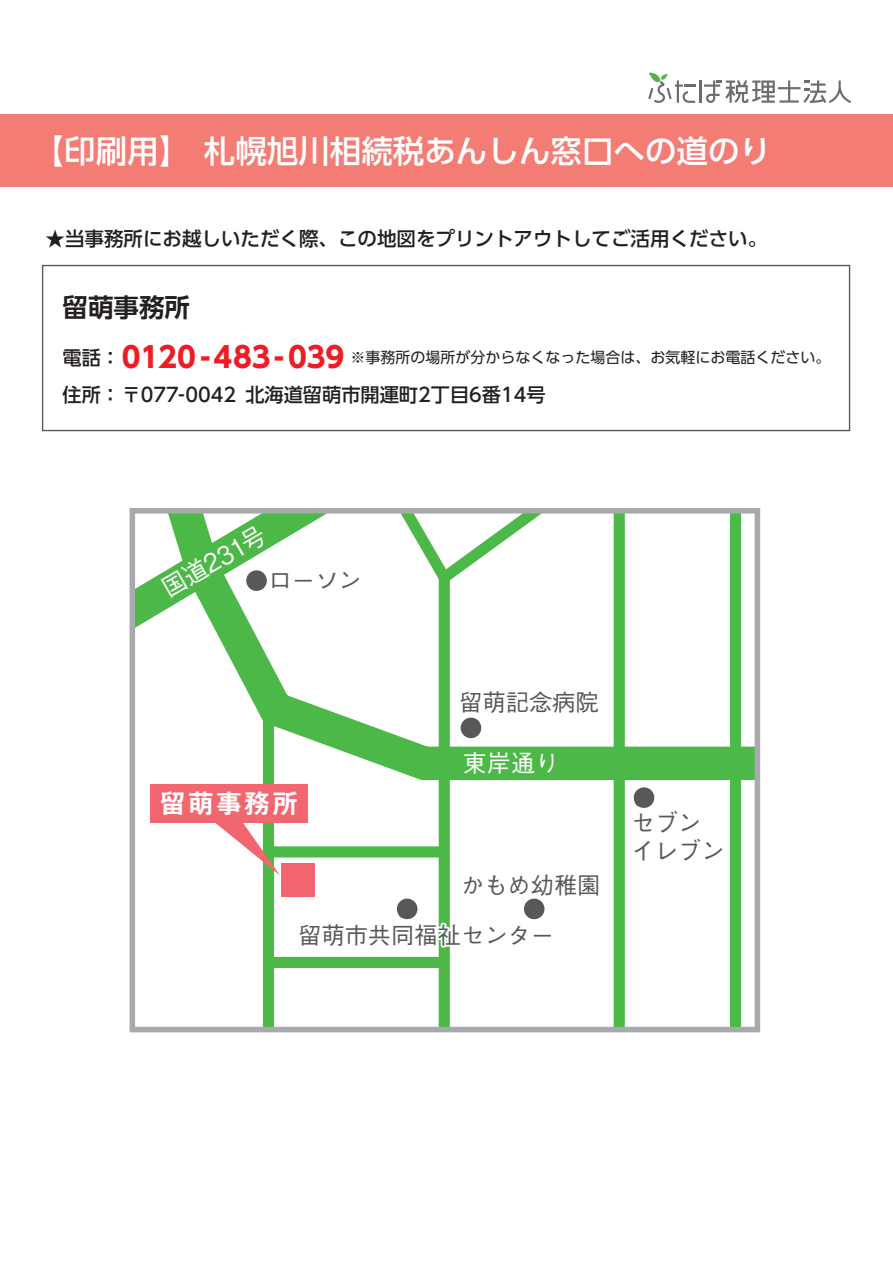
<style>
.page{position:relative;width:893px;height:1263px;background:#fff}
.page>*{position:absolute;margin:0;border:0;box-sizing:border-box;transform-origin:0 0}
.t1{font:500 31.5px "UD Shin Go Pro";color:#fff}
.t2{font:700 25.5px "UD Shin Go Pro De";color:#231f20}
.t3{font:700 25.5px "Gothic MB101 Pro De";letter-spacing:.1em;color:#fff}
.t4{font:500 25.2px "Gothic BBB Pro";color:#fff;scale:.95 1}
.t5{font:500 24.45px/27.9px "Gothic BBB Pro";color:#57585a;scale:.95 1}
.t6{font:500 24.15px "Gothic BBB Pro";color:#fff}
.t7{font:500 23.25px "Gothic BBB Pro";color:#57585a}
.t8{font:500 19.5px "UD Shin Go Pro";color:#231f20}
.t9{font:500 19.2px/37px "UD Shin Go Pro";color:#231f20}
.t10{font:15px "UD Shin Go Pro";color:#231f20}
.s1{font-weight:700;font-size:28.5px;color:#ee1d23}
</style>
<div class="page">
<div style="left:0;top:114px;width:893px;height:72px;background:#f37d75"></div>
<div style="left:42px;top:265px;width:808px;height:166px;border:1px solid #57585a"></div>
<hr style="left:700px;top:80px;width:2px;height:23px;background:#6c6d70">
<svg style="left:648px;top:72px;width:47px;height:31px"></svg>
<svg style="left:704px;top:80px;width:147px;height:23px"></svg>
<svg style="left:633px;top:797px;width:22px;height:11px"></svg>
<svg style="left:603px;top:515px;width:150px;height:282px"></svg>
<svg style="left:137px;top:515px;width:74px;height:112px"></svg>
<div style="left:614px;top:511px;width:11px;height:518px;background:#4cb848"></div>
<div style="left:730px;top:511px;width:11px;height:518px;background:#4cb848"></div>
<div style="left:150px;top:784px;width:158px;height:39px;background:#f1666f"></div>
<svg style="left:211px;top:515px;width:392px;height:510px"></svg>
<div style="left:130px;top:508px;width:630px;height:524px;border:6px solid #a8a9ad"></div>
<h1 class="t1" style="left:33px;top:125px;width:740px">【印刷用】札幌旭川相続税あんしん窓口への道のり</h1>
<h3 class="t8" style="left:46px;top:223px;width:723px">★当事務所にお越しいただく際、この地図をプリントアウトしてご活用ください。</h3>
<h2 class="t2" style="left:63px;top:286px;width:129px">留萌事務所</h2>
<p class="t10" style="left:122px;top:345px;width:725px"><span class="s1">0120 -483-039</span> ※事務所の場所が分からなくなった場合は、お気軽にお電話ください。　</p>
<p class="t9" style="left:63px;top:338px;width:485px">電話：<br>住所：〒077-0042 北海道留萌市開運町2丁目6番14号</p>
<h3 class="t4" style="left:154px;top:573px;width:123px;rotate:-30deg">国道231号</h3>
<h3 class="t7" style="left:268px;top:562px;width:95px">ローソン</h3>
<h3 class="t7" style="left:459px;top:684px;width:141px">留萌記念病院</h3>
<h2 class="t3" style="left:160px;top:782px;width:139px">留萌事務所</h2>
<h3 class="t6" style="left:463px;top:744px;width:98px">東岸通り</h3>
<h3 class="t7" style="left:461px;top:866px;width:141px">かもめ幼稚園</h3>
<h3 class="t7" style="left:298px;top:916px;width:257px">留萌市共同福祉センター</h3>
<h3 class="t5" style="left:631px;top:806px;width:99px">セブンイレブン</h3>
</div>
